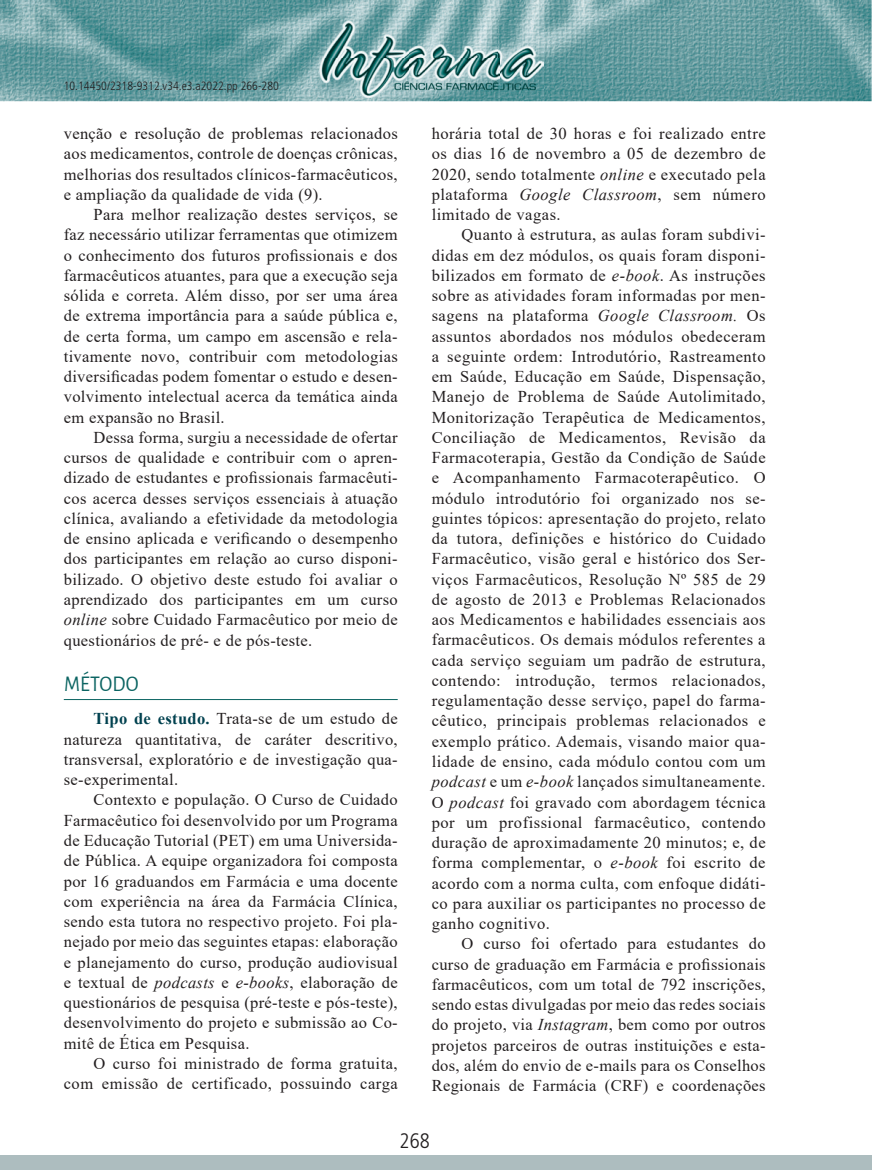
<style>
.page{position:relative;width:872px;height:1170px;background:#fff}
.page>*{position:absolute;margin:0;border:0;box-sizing:border-box;transform-origin:0 0}
.t1{font:22.5px "Alegreya Sans";letter-spacing:.01em;color:#0b6462;scale:.9 1}
.t2{font:300 condensed 21px "Frutiger LT Std";color:#231f20}
.t3{font:16.5px/20.2px "Times New Roman";letter-spacing:.02em;color:#231f20;text-align:justify}
.t4{font:300 condensed 12px "Frutiger LT Std";color:#231f20}
.s1{font-style:italic}
.s2{font-weight:700;color:#01414f}
</style>
<div class="page">
<img style="left:0;top:0;width:871px;height:101px">
<div style="left:0;top:1155px;width:872px;height:14px;background:#adbdbf"></div>
<img style="left:319px;top:20px;width:225px;height:77px">
<hr style="left:64px;top:699px;width:334px;height:1px;background:#0b6462">
<p class="t4" style="left:64px;top:79px;width:217px">10.14450/2318-9312.v34.e3.a2022.pp 266-280</p>
<p class="t3" style="left:64px;top:123px;width:335px">venção e resolução de problemas relacionados aos medicamentos, controle de doenças crônicas, melhorias dos resultados clínicos-farmacêuticos, e ampliação da qualidade de vida (9).</p>
<p class="t3" style="left:64px;top:204px;width:335px;text-indent:30px">Para melhor realização destes serviços, se faz necessário utilizar ferramentas que otimizem o conhecimento dos futuros profissionais e dos farmacêuticos atuantes, para que a execução seja sólida e correta. Além disso, por ser uma área de extrema importância para a saúde pública e, de certa forma, um campo em ascensão e rela&shy;tivamente novo, contribuir com metodologias diversificadas podem fomentar o estudo e desen&shy;volvimento intelectual acerca da temática ainda em expansão no Brasil.</p>
<p class="t3" style="left:64px;top:427px;width:335px;text-indent:30px">Dessa forma, surgiu a necessidade de ofertar cursos de qualidade e contribuir com o apren&shy;dizado de estudantes e profissionais farmacêuti&shy;cos acerca desses serviços essenciais à atuação clínica, avaliando a efetividade da metodologia de ensino aplicada e verificando o desempenho dos participantes em relação ao curso disponi&shy;bilizado. O objetivo deste estudo foi avaliar o aprendizado dos participantes em um curso <span class="s1">online</span> sobre Cuidado Farmacêutico por meio de questionários de pré- e de pós-teste.</p>
<h1 class="t1" style="left:64px;top:668px;width:84px">MÉTODO</h1>
<p class="t3" style="left:64px;top:708px;width:335px;text-indent:30px"><span class="s2">Tipo de estudo.</span> Trata-se de um estudo de natureza quantitativa, de caráter descritivo, transversal, exploratório e de investigação qua&shy;se-experimental.</p>
<p class="t3" style="left:64px;top:789px;width:335px;text-indent:30px">Contexto e população. O Curso de Cuidado Farmacêutico foi desenvolvido por um Programa de Educação Tutorial (PET) em uma Universida&shy;de Pública. A equipe organizadora foi composta por 16 graduandos em Farmácia e uma docente com experiência na área da Farmácia Clínica, sendo esta tutora no respectivo projeto. Foi pla&shy;nejado por meio das seguintes etapas: elaboração e planejamento do curso, produção audiovisual e textual de <span class="s1">podcasts</span> e <span class="s1">e-books</span>, elaboração de questionários de pesquisa (pré-teste e pós-teste), desenvolvimento do projeto e submissão ao Co&shy;mitê de Ética em Pesquisa.</p>
<p class="t3" style="left:64px;top:1052px;width:335px;text-align:right">O curso foi ministrado de forma gratuita, com emissão de certificado, possuindo carga</p>
<p class="t3" style="left:432px;top:123px;width:335px">horária total de 30 horas e foi realizado entre os dias 16 de novembro a 05 de dezembro de 2020, sendo totalmente <span class="s1">online</span> e executado pela plataforma <span class="s1">Google Classroom</span>, sem número limitado de vagas.</p>
<p class="t3" style="left:432px;top:224px;width:335px;text-indent:30px">Quanto à estrutura, as aulas foram subdivi&shy;didas em dez módulos, os quais foram disponi&shy;bilizados em formato de <span class="s1">e-book</span>. As instruções sobre as atividades foram informadas por men&shy;sagens na plataforma <span class="s1">Google Classroom.</span> Os assuntos abordados nos módulos obedeceram a seguinte ordem: Introdutório, Rastreamento em Saúde, Educação em Saúde, Dispensação, Manejo de Problema de Saúde Autolimitado, Monitorização Terapêutica de Medicamentos, Conciliação de Medicamentos, Revisão da Farmacoterapia, Gestão da Condição de Saúde e Acompanhamento Farmacoterapêutico. O módulo introdutório foi organizado nos se&shy;guintes tópicos: apresentação do projeto, relato da tutora, definições e histórico do Cuidado Farmacêutico, visão geral e histórico dos Ser&shy;viços Farmacêuticos, Resolução Nº 585 de 29 de agosto de 2013 e Problemas Relacionados aos Medicamentos e habilidades essenciais aos farmacêuticos. Os demais módulos referentes a cada serviço seguiam um padrão de estrutura, contendo: introdução, termos relacionados, regulamentação desse serviço, papel do farma&shy;cêutico, principais problemas relacionados e exemplo prático. Ademais, visando maior qua&shy;lidade de ensino, cada módulo contou com um <span class="s1">podcast</span> e um <span class="s1">e-book</span> lançados simultaneamente.<br>O <span class="s1">podcast</span> foi gravado com abordagem técnica por um profissional farmacêutico, contendo duração de aproximadamente 20 minutos; e, de forma complementar, o <span class="s1">e-book</span> foi escrito de acordo com a norma culta, com enfoque didáti&shy;co para auxiliar os participantes no processo de ganho cognitivo.</p>
<p class="t3" style="left:432px;top:933px;width:335px;text-indent:30px">O curso foi ofertado para estudantes do curso de graduação em Farmácia e profissionais farmacêuticos, com um total de 792 inscrições, sendo estas divulgadas por meio das redes sociais do projeto, via <span class="s1">Instagram</span>, bem como por outros projetos parceiros de outras instituições e esta&shy;dos, além do envio de e-mails para os Conselhos Regionais de Farmácia (CRF) e coordenações</p>
<p class="t2" style="left:399px;top:1128px;width:32px">268</p>
</div>
